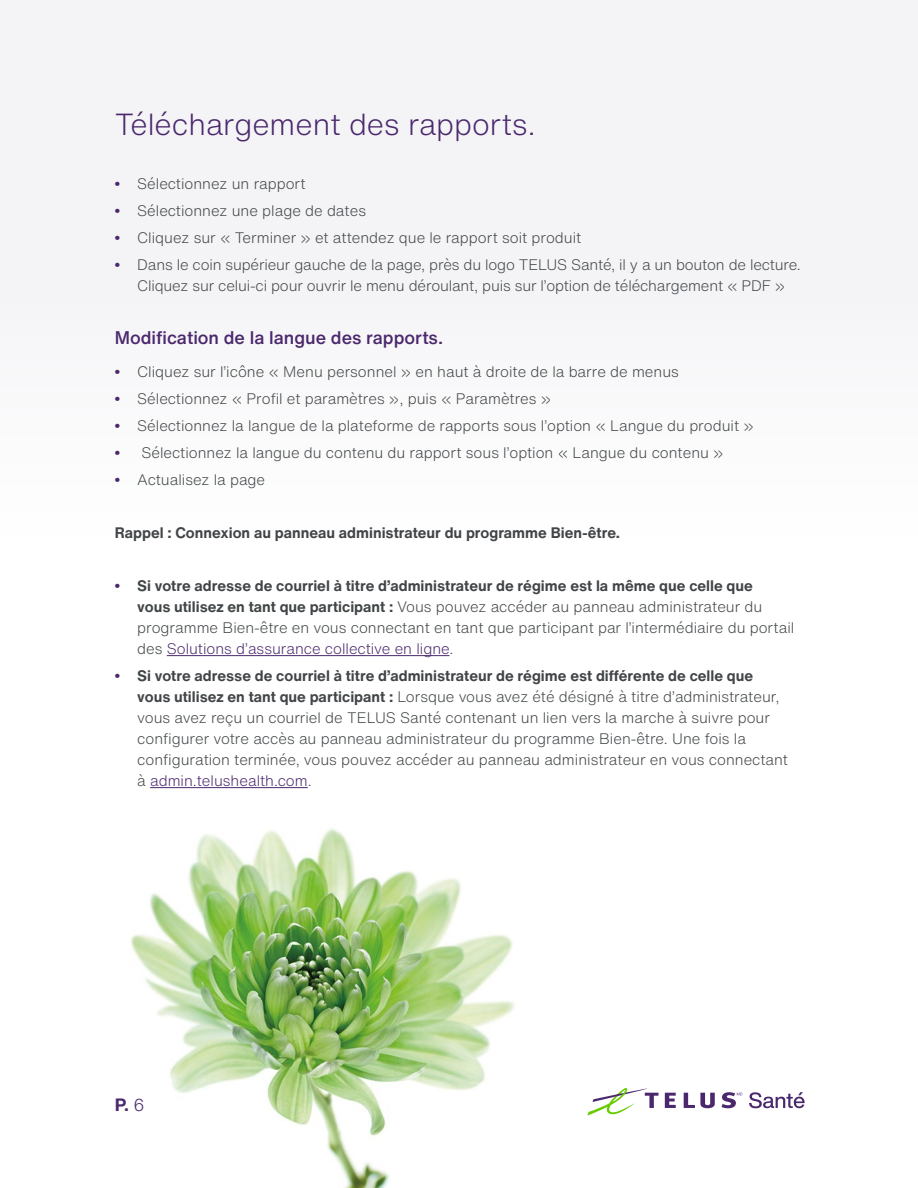
<style>
.page{position:relative;width:918px;height:1188px;background:#fff}
.page>*{position:absolute;margin:0;border:0;box-sizing:border-box;transform-origin:0 0}
.Heading_2{font:300 30px "Helvetica Now Text";color:#4b286d}
.Heading_3{font:500 18px "Helvetica Now Text";color:#4b286d}
.t1{font:700 17.55px "Helvetica Neue LT Std";color:#4b286d}
.t2{font:300 15px/21px "Helvetica Now Text";color:#414547}
.Body{font:700 15px "Helvetica Now Text";color:#414547}
.s1{font-family:"Arial";font-weight:700;color:#4b286d}
.s2{font-weight:700}
.s3{color:#4b286d}
.s4{font-weight:300}
</style>
<div class="page">
<div style="left:0;top:0;width:918px;height:687px;background:#f7f6f8"></div>
<hr style="left:167px;top:655px;width:282px;height:1px;background:#4b286d">
<hr style="left:150px;top:787px;width:158px;height:1px;background:#4b286d">
<img style="left:131px;top:828px;width:383px;height:360px">
<svg style="left:665px;top:1093px;width:11px;height:15px"></svg>
<svg style="left:684px;top:1093px;width:31px;height:15px"></svg>
<svg style="left:587px;top:1088px;width:72px;height:28px"></svg>
<svg style="left:722px;top:1092px;width:20px;height:16px"></svg>
<svg style="left:749px;top:1092px;width:56px;height:16px"></svg>
<p class="Heading_2" style="left:115px;top:104px;width:422px">Téléchargement des rapports.</p>
<p class="t2" style="left:115px;top:173px;width:192px"><span class="s1">•</span> Sélectionnez un rapport</p>
<p class="t2" style="left:115px;top:200px;width:253px"><span class="s1">•</span> Sélectionnez une plage de dates</p>
<p class="t2" style="left:115px;top:227px;width:468px"><span class="s1">•</span> Cliquez sur « Terminer » et attendez que le rapport soit produit</p>
<p class="t2" style="left:115px;top:254px;width:688px;text-align:center"><span class="s1">•</span> Dans le coin supérieur gauche de la page, près du logo TELUS Santé, il y a un bouton de lecture.<br>Cliquez sur celui-ci pour ouvrir le menu déroulant, puis sur l’option de téléchargement « PDF »</p>
<p class="Heading_3" style="left:115px;top:325px;width:330px">Modification de la langue des rapports.</p>
<p class="t2" style="left:115px;top:361px;width:566px"><span class="s1">•</span> Cliquez sur l’icône « Menu personnel » en haut à droite de la barre de menus</p>
<p class="t2" style="left:115px;top:388px;width:438px"><span class="s1">•</span> Sélectionnez « Profil et paramètres », puis « Paramètres »</p>
<p class="t2" style="left:115px;top:415px;width:641px"><span class="s1">•</span> Sélectionnez la langue de la plateforme de rapports sous l’option « Langue du produit »</p>
<p class="t2" style="left:115px;top:442px;width:611px"><span class="s1">•</span> Sélectionnez la langue du contenu du rapport sous l’option « Langue du contenu »</p>
<p class="t2" style="left:115px;top:469px;width:152px"><span class="s1">•</span> Actualisez la page</p>
<p class="Body" style="left:115px;top:522px;width:507px">Rappel : Connexion au panneau administrateur du programme Bien-être.</p>
<p class="t2" style="left:137px;top:575px;width:659px;text-indent:-22px"><span class="s1">•</span> <span class="s2">Si votre adresse de courriel à titre d’administrateur de régime est la même que celle que<br>vous utilisez en tant que participant :</span> Vous pouvez accéder au panneau administrateur du programme Bien-être en vous connectant en tant que participant par l’intermédiaire du portail des <span class="s3">Solutions d’assurance collective en ligne</span>.</p>
<p class="t2" style="left:137px;top:665px;width:652px;text-indent:-22px"><span class="s1">•</span> <span class="s2">Si votre adresse de courriel à titre d’administrateur de régime est différente de celle que vous utilisez en tant que participant :</span> Lorsque vous avez été désigné à titre d’administrateur, vous avez reçu un courriel de TELUS Santé contenant un lien vers la marche à suivre pour configurer votre accès au panneau administrateur du programme Bien-être. Une fois la configuration terminée, vous pouvez accéder au panneau administrateur en vous connectant à <span class="s3">admin.telushealth.com</span>.</p>
<p class="t1" style="left:115px;top:1094px;width:31px">P. <span class="s4">6</span></p>
</div>
